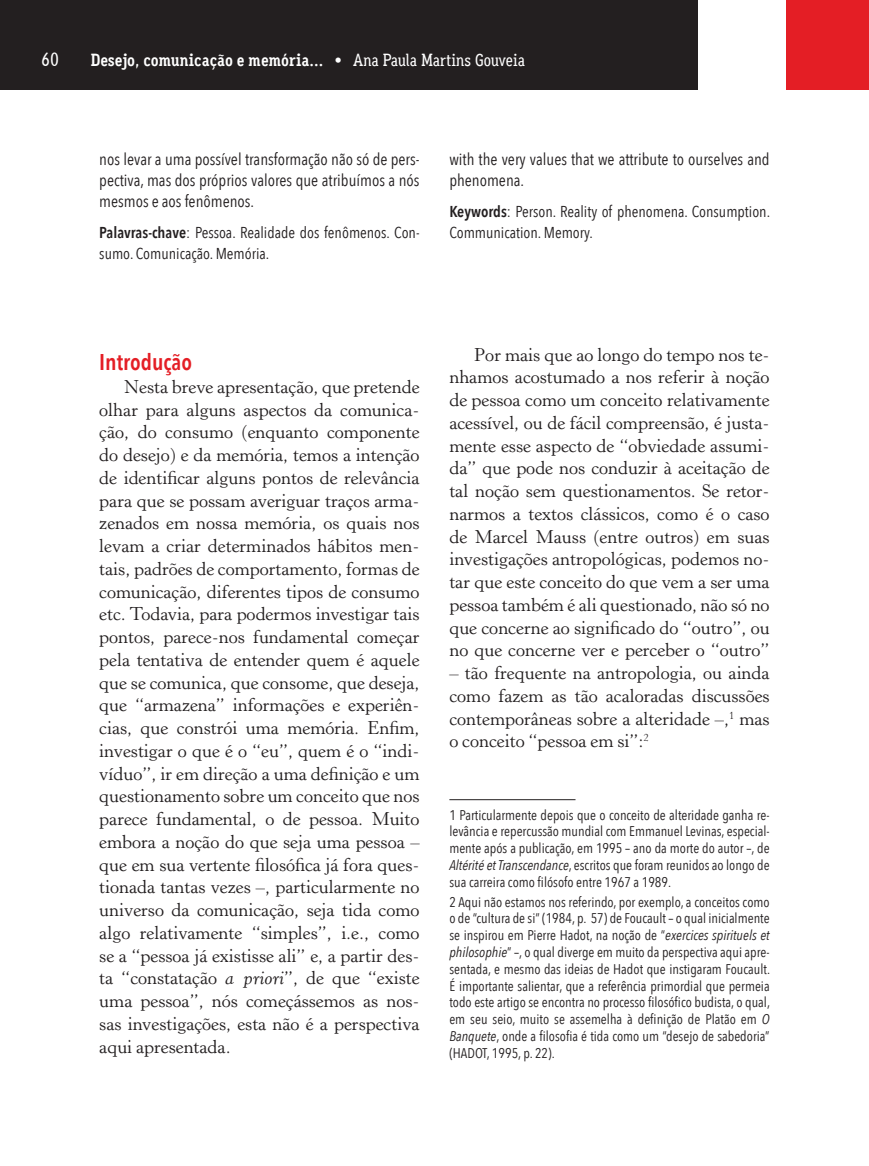
<style>
.page{position:relative;width:869px;height:1166px;background:#fff}
.page>*{position:absolute;margin:0;border:0;box-sizing:border-box;transform-origin:0 0}
.t1{font:600 22.75px "Avenir Next Condensed";color:#e41e25}
.t2{font:500 19.25px "Aaux Office";color:#fff}
.t3{font:18.38px/22.8px "Horley Old Style";color:#231f20;text-align:justify}
.t4{font:700 17.5px "Aaux Office";color:#fff}
.t5{font:16.62px/21px "Avenir Next Condensed";color:#231f20;text-align:justify}
.t6{font:15.75px/21px "Avenir Next Condensed";color:#231f20}
.t7{font:14px/16.8px "Avenir Next Condensed";color:#231f20;text-align:justify}
.s1{font-weight:500}
.s2{font-weight:600}
.s3{font-style:italic}
</style>
<div class="page">
<div style="left:785px;top:0;width:83px;height:90px;background:#e41e25"></div>
<div style="left:0;top:0;width:697px;height:89px;background:#231f20"></div>
<hr style="left:449px;top:799px;width:126px;height:1px;background:#231f20">
<p class="t2" style="left:42px;top:48px;width:19px">60</p>
<p class="t4" style="left:91px;top:49px;width:436px">Desejo, comunicação e memória... <span class="s1">• Ana Paula Martins Gouveia</span></p>
<p class="t5" style="left:99px;top:149px;width:321px">nos levar a uma possível transformação não só de pers&shy;pectiva, mas dos próprios valores que atribuímos a nós mesmos e aos fenômenos.</p>
<p class="t6" style="left:99px;top:222px;width:321px"><span class="s2">Palavras-chave</span>: Pessoa. Realidade dos fenômenos. Con&shy;sumo. Comunicação. Memória.</p>
<p class="t5" style="left:449px;top:149px;width:321px">with the very values that we attribute to ourselves and phenomena.</p>
<p class="t6" style="left:449px;top:201px;width:322px"><span class="s2">Keywords</span>: Person. Reality of phenomena. Consumption.<br>Communication. Memory.</p>
<p class="t1" style="left:99px;top:348px;width:94px">Introdução</p>
<p class="t3" style="left:99px;top:376px;width:321px;text-indent:25px">Nesta breve apresentação, que pretende olhar para alguns aspectos da comunica&shy;ção, do consumo (enquanto componente do desejo) e da memória, temos a intenção de identificar alguns pontos de relevância para que se possam averiguar traços arma&shy;zenados em nossa memória, os quais nos levam a criar determinados hábitos men&shy;tais, padrões de comportamento, formas de comunicação, diferentes tipos de consumo etc. Todavia, para podermos investigar tais pontos, parece-nos fundamental começar pela tentativa de entender quem é aquele que se comunica, que consome, que deseja, que “armazena” informações e experiên&shy;cias, que constrói uma memória. Enfim, investigar o que é o “eu”, quem é o “indi&shy;víduo”, ir em direção a uma definição e um questionamento sobre um conceito que nos parece fundamental, o de pessoa. Muito embora a noção do que seja uma pessoa – que em sua vertente filosófica já fora ques&shy;tionada tantas vezes –, particularmente no universo da comunicação, seja tida como algo relativamente “simples”, i.e., como se a “pessoa já existisse ali” e, a partir des&shy;ta “constatação <span class="s3">a priori</span>”, de que “existe uma pessoa”, nós começássemos as nos&shy;sas investigações, esta não é a perspectiva aqui apresentada.</p>
<p class="t3" style="left:449px;top:343px;width:321px;text-indent:25px">Por mais que ao longo do tempo nos te&shy;nhamos acostumado a nos referir à noção de pessoa como um conceito relativamente acessível, ou de fácil compreensão, é justa&shy;mente esse aspecto de “obviedade assumi&shy;da” que pode nos conduzir à aceitação de tal noção sem questionamentos. Se retor&shy;narmos a textos clássicos, como é o caso de Marcel Mauss (entre outros) em suas investigações antropológicas, podemos no&shy;tar que este conceito do que vem a ser uma pessoa também é ali questionado, não só no que concerne ao significado do “outro”, ou no que concerne ver e perceber o “outro”</p>
<p class="t3" style="left:449px;top:662px;width:321px">– tão frequente na antropologia, ou ainda como fazem as tão acaloradas discussões contemporâneas sobre a alteridade –,<sup>1</sup> mas o conceito “pessoa em si”:<sup>2</sup></p>
<p class="t7" style="left:449px;top:806px;width:321px">1 Particularmente depois que o conceito de alteridade ganha re&shy;levância e repercussão mundial com Emmanuel Levinas, especial&shy;mente após a publicação, em 1995 – ano da morte do autor –, de <span class="s3">Altérité et Transcendance</span>, escritos que foram reunidos ao longo de sua carreira como filósofo entre 1967 a 1989.</p>
<p class="t7" style="left:449px;top:893px;width:322px">2 Aqui não estamos nos referindo, por exemplo, a conceitos como o de “cultura de si” (1984, p. 57) de Foucault – o qual inicialmente se inspirou em Pierre Hadot, na noção de “<span class="s3">exercices spirituels et philosophie</span>” –, o qual diverge em muito da perspectiva aqui apre&shy;sentada, e mesmo das ideias de Hadot que instigaram Foucault.<br>É importante salientar, que a referência primordial que permeia todo este artigo se encontra no processo filosófico budista, o qual, em seu seio, muito se assemelha à definição de Platão em <span class="s3">O Banquete</span>, onde a filosofia é tida como um “desejo de sabedoria” (HADOT, 1995, p. 22).</p>
</div>
